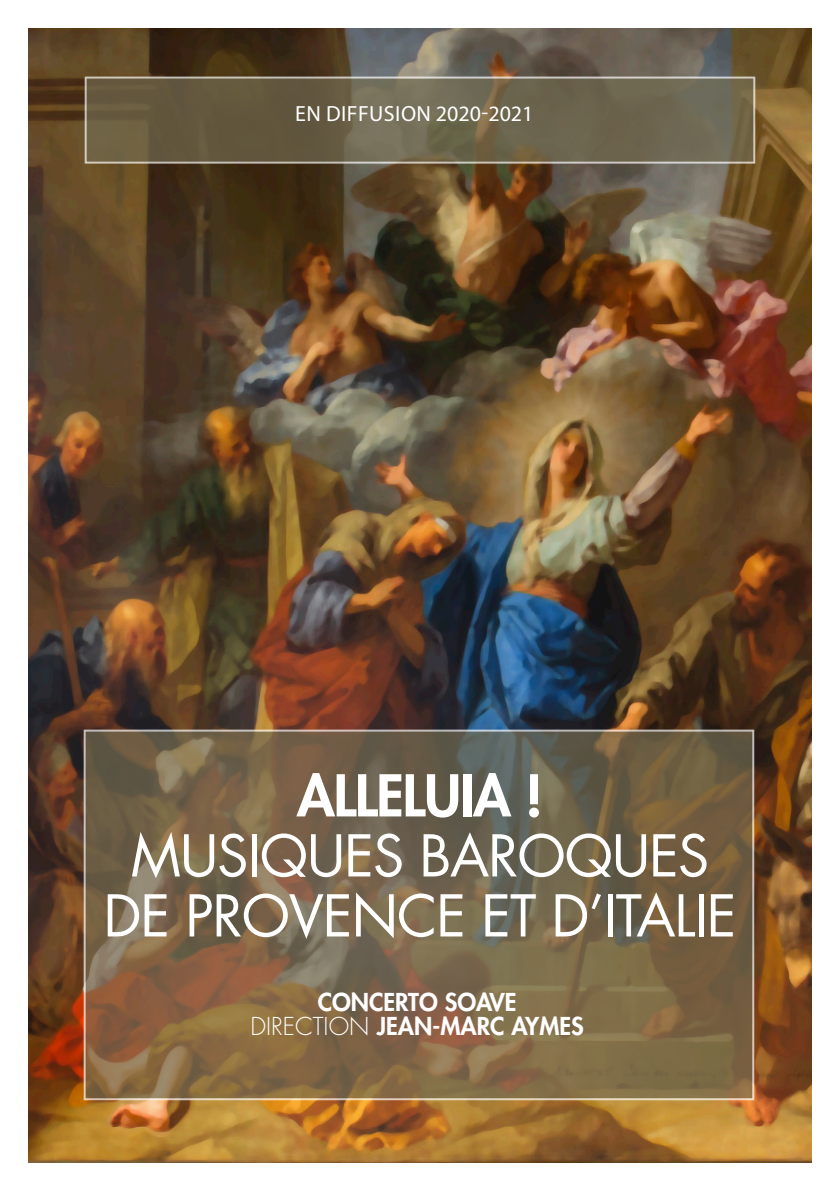
<style>
.page{position:relative;width:840px;height:1191px;background:#fff}
.page>*{position:absolute;margin:0;border:0;box-sizing:border-box;transform-origin:0 0}
.Sous_titre{font:56px/60px "Futura Std";letter-spacing:-.02em;color:#fff;text-align:center}
.Sous_titre-2{font:800 56px "Futura Std";letter-spacing:-.02em;color:#fff}
.Sous_titre-3{font:800 24px "Futura Std";color:#fff}
.contact_gabarit{font:22px "Myriad Pro";letter-spacing:.02em;color:#fff}
.s1{font-weight:300}
</style>
<div class="page">
<img style="left:28px;top:28px;width:783px;height:1134px">
<svg style="left:84px;top:729px;width:669px;height:371px;background:#79664b"></svg>
<svg style="left:85px;top:77px;width:669px;height:87px;background:#6f664f"></svg>
<p class="contact_gabarit" style="left:295px;top:100px;width:240px">EN DIFFUSION 2020-2021</p>
<p class="Sous_titre-2" style="left:296px;top:760px;width:248px">ALLELUIA !</p>
<p class="Sous_titre" style="left:103px;top:826px;width:634px">MUSIQUES BAROQUES<br>DE PROVENCE ET D’ITALIE</p>
<p class="Sous_titre-3" style="left:317px;top:986px;width:200px">CONCERTO SOAVE</p>
<p class="Sous_titre-3" style="left:250px;top:1010px;width:335px"><span class="s1">DIRECTION</span> JEAN-MARC AYMES</p>
</div>
